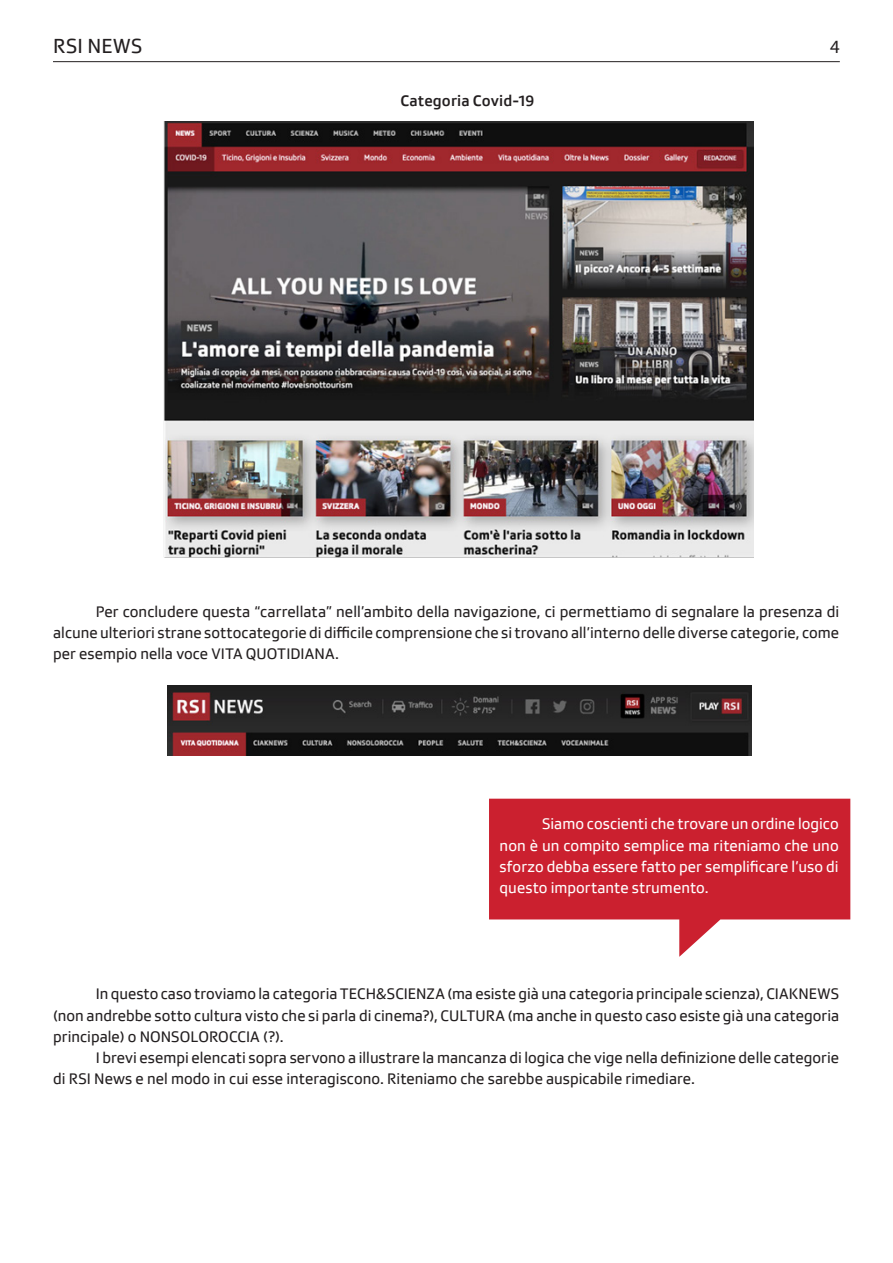
<style>
.page{position:relative;width:893px;height:1263px;background:#fff}
.page>*{position:absolute;margin:0;border:0;box-sizing:border-box;transform-origin:0 0}
.ParagrafoDomandeInte{font:21px "SRGSSR Type Display";letter-spacing:.01em;color:#231f20}
.t1{font:18.75px "Myriad Pro";color:#231f20}
.Paragrafo{font:15.75px/21.3px "SRGSSR Type Display";color:#231f20;text-align:justify}
.Paragrafo-2{font:15.75px/21.3px "SRGSSR Type Display";letter-spacing:.005em;color:#fff;text-align:justify}
.Paragrafo-3{font:500 15.75px "SRGSSR Type Display";letter-spacing:.005em;color:#231f20}
</style>
<div class="page">
<hr style="left:53px;top:61px;width:787px;height:1px;background:#231f20">
<img style="left:163px;top:122px;width:590px;height:436px">
<img style="left:167px;top:685px;width:585px;height:70px">
<svg style="left:489px;top:799px;width:361px;height:158px;fill:#cb202f"></svg>
<p class="ParagrafoDomandeInte" style="left:53px;top:34px;width:91px">RSI NEWS</p>
<p class="Paragrafo-3" style="left:400px;top:92px;width:135px">Categoria Covid-19</p>
<p class="t1" style="left:830px;top:35px;width:11px">4</p>
<p class="Paragrafo" style="left:53px;top:600px;width:788px;text-indent:43px">Per concludere questa “carrellata” nell’ambito della navigazione, ci permettiamo di segnalare la presenza di alcune ulteriori strane sottocategorie di difficile comprensione che si trovano all’interno delle diverse categorie, come per esempio nella voce VITA QUOTIDIANA.</p>
<p class="Paragrafo-2" style="left:500px;top:813px;width:341px;text-indent:43px">Siamo coscienti che trovare un ordine logico non è un compito semplice ma riteniamo che uno sforzo debba essere fatto per semplificare l’uso di questo importante strumento.</p>
<p class="Paragrafo" style="left:53px;top:983px;width:788px;text-indent:43px">In questo caso troviamo la categoria TECH&amp;SCIENZA (ma esiste già una categoria principale scienza), CIAKNEWS (non andrebbe sotto cultura visto che si parla di cinema?), CULTURA (ma anche in questo caso esiste già una categoria principale) o NONSOLOROCCIA (?).</p>
<p class="Paragrafo" style="left:53px;top:1047px;width:787px;text-indent:43px">I brevi esempi elencati sopra servono a illustrare la mancanza di logica che vige nella definizione delle categorie di RSI News e nel modo in cui esse interagiscono. Riteniamo che sarebbe auspicabile rimediare.</p>
</div>
